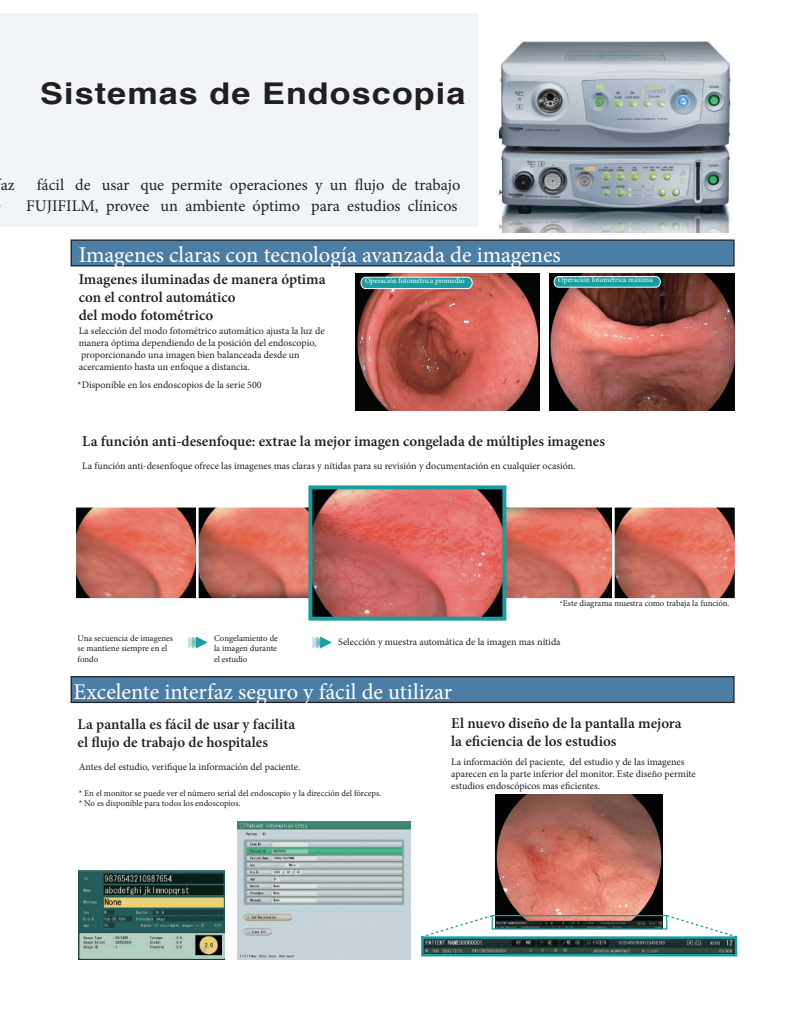
<style>
.page{position:relative;width:810px;height:1035px;background:#fff}
.page>*{position:absolute;margin:0;border:0;box-sizing:border-box;transform-origin:0 0}
.t1{font:700 30px "Helvetica";letter-spacing:.03em;color:#231f20;scale:1.14 1}
.t2{font:22.5px "Minion Pro";color:#fff}
.t3{font:16.25px/21px "Minion Pro";color:#231f20;text-align:right}
.t4{font:600 15px/18px "Minion Pro";color:#231f20}
.t5{font:10px/12px "Minion Pro";color:#231f20}
.t6{font:8.75px/10.5px "Minion Pro";color:#231f20}
.t7{font:7.5px "Minion Pro";color:#fff}
.s1{font-size:7.5px}
</style>
<div class="page">
<div style="left:0;top:14px;width:478px;height:212px;background:#f1f5f7"></div>
<img style="left:496px;top:40px;width:235px;height:193px">
<div style="left:71px;top:240px;width:663px;height:26px;background:#4c7ea5"></div>
<div style="left:71px;top:239px;width:664px;height:27px;border:1px solid #231f20"></div>
<div style="left:71px;top:677px;width:663px;height:25px;background:#4c7ea5"></div>
<div style="left:71px;top:676px;width:664px;height:27px;border:1px solid #231f20"></div>
<img style="left:79px;top:870px;width:145px;height:90px">
<img style="left:237px;top:822px;width:173px;height:138px">
<img style="left:495px;top:794px;width:168px;height:120px">
<svg style="left:421px;top:914px;width:317px;height:42px"></svg>
<img style="left:78px;top:509px;width:230px;height:88px">
<div style="left:74px;top:505px;width:125px;height:96px;border:3px solid #fff"></div>
<div style="left:196px;top:505px;width:125px;height:96px;border:3px solid #fff"></div>
<img style="left:506px;top:509px;width:227px;height:88px">
<div style="left:490px;top:505px;width:125px;height:96px;border:3px solid #fff"></div>
<div style="left:612px;top:505px;width:125px;height:96px;border:3px solid #fff"></div>
<img style="left:313px;top:490px;width:188px;height:126px">
<div style="left:308px;top:485px;width:198px;height:136px;border:4px solid #199ea0"></div>
<img style="left:550px;top:273px;width:185px;height:138px">
<img style="left:355px;top:273px;width:184px;height:138px">
<svg style="left:188px;top:636px;width:20px;height:13px"></svg>
<svg style="left:312px;top:636px;width:20px;height:13px"></svg>
<svg style="left:360px;top:277px;width:113px;height:12px"></svg>
<svg style="left:553px;top:276px;width:108px;height:12px"></svg>
<h1 class="t1" style="left:40px;top:69px;width:374px">Sistemas de Endoscopia</h1>
<h3 class="t3" style="left:1px;top:174px;width:15px">az</h3>
<h3 class="t3" style="left:26px;top:174px;width:436px">fácil de usar que permite operaciones y un flujo de trabajo<br>FUJIFILM, provee un ambiente óptimo para estudios clínicos</h3>
<h2 class="t2" style="left:79px;top:240px;width:484px">Imagenes claras con tecnología avanzada de imagenes</h2>
<h3 class="t4" style="left:79px;top:270px;width:248px">Imagenes iluminadas de manera óptima con el control automático<br>del modo fotométrico</h3>
<p class="t5" style="left:79px;top:325px;width:247px">La selección del modo fotométrico automático ajusta la luz de manera óptima dependiendo de la posición del endoscopio, proporcionando una imagen bien balanceada desde un acercamiento hasta un enfoque a distancia.</p>
<p class="t5" style="left:78px;top:379px;width:185px">*Disponible en los endoscopios de la serie 500</p>
<p class="t7" style="left:365px;top:276px;width:101px">Operación fotométrica promedio</p>
<p class="t7" style="left:558px;top:275px;width:96px">Operación fotométrica máxima</p>
<h3 class="t4" style="left:82px;top:432px;width:524px">La función anti-desenfoque: extrae la mejor imagen congelada de múltiples imagenes</h3>
<p class="t5" style="left:82px;top:460px;width:495px">La función anti-desenfoque ofrece las imagenes mas claras y nítidas para su revisión y documentación en cualquier ocasión.</p>
<p class="t6" style="left:560px;top:598px;width:171px"><span class="s1">*</span>Este diagrama muestra como trabaja la función.</p>
<p class="t6" style="left:78px;top:633px;width:97px">Una secuencia de imagenes se mantiene siempre en el fondo</p>
<p class="t6" style="left:214px;top:633px;width:65px;text-align:justify">Congelamiento de la imagen durante el estudio</p>
<p class="t5" style="left:338px;top:636px;width:224px">Selección y muestra automática de la imagen mas nítida</p>
<h2 class="t2" style="left:74px;top:676px;width:380px">Excelente interfaz seguro y fácil de utilizar</h2>
<h3 class="t4" style="left:78px;top:715px;width:219px">La pantalla es fácil de usar y facilita el flujo de trabajo de hospitales</h3>
<p class="t5" style="left:79px;top:760px;width:223px">Antes del estudio, verifique la información del paciente.</p>
<p class="t6" style="left:79px;top:788px;width:304px">* En el monitor se puede ver el número serial del endoscopio y la dirección del fórceps. * No es disponible para todos los endoscopios.</p>
<h3 class="t4" style="left:451px;top:715px;width:232px">El nuevo diseño de la pantalla mejora la eficiencia de los estudios</h3>
<p class="t5" style="left:451px;top:756px;width:246px">La información del paciente, del estudio y de las imagenes aparecen en la parte inferior del monitor. Este diseño permite estudios endoscópicos mas eficientes.</p>
</div>
